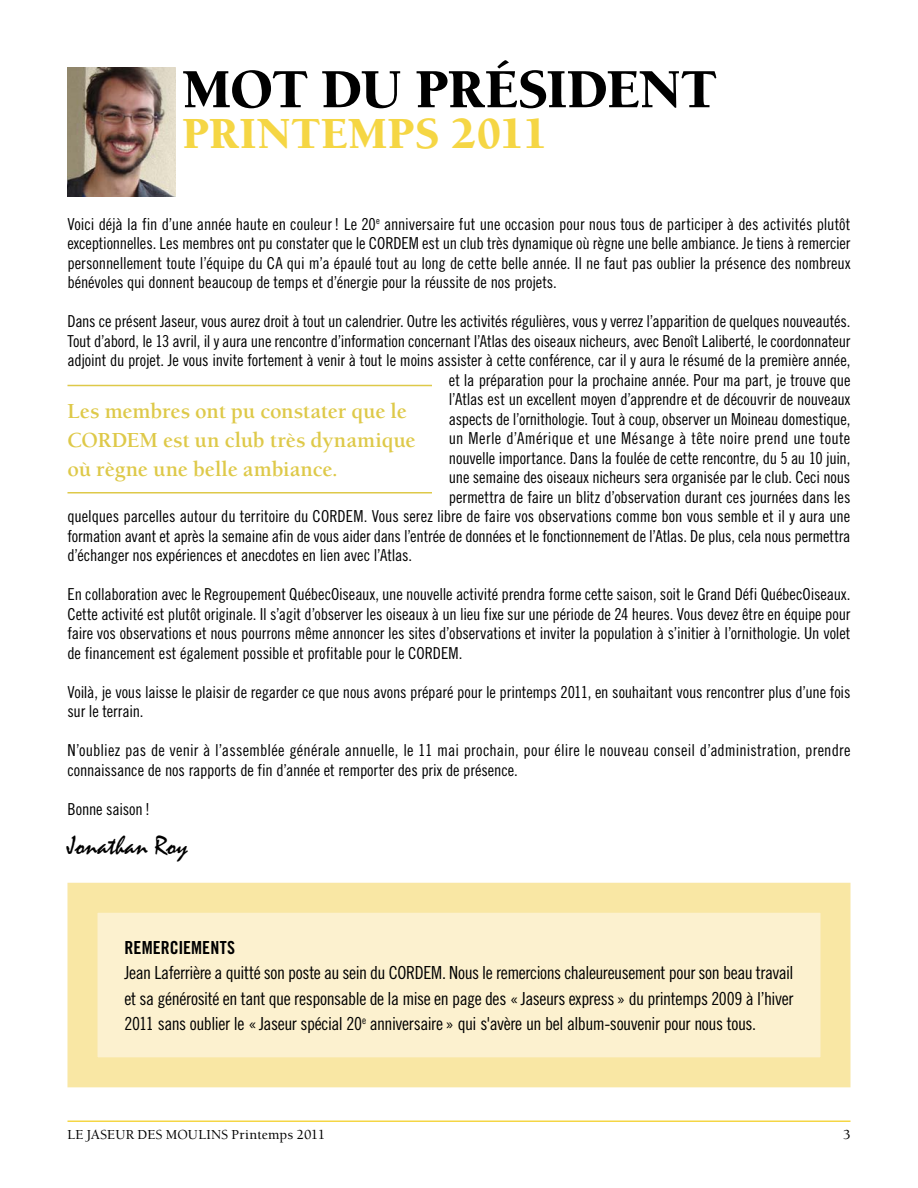
<style>
.page{position:relative;width:918px;height:1188px;background:#fff}
.page>*{position:absolute;margin:0;border:0;box-sizing:border-box;transform-origin:0 0}
.t1{font:900 54px "Berkeley Old Md ITC";letter-spacing:-.01em;color:#000}
.t2{font:900 43.5px "Berkeley Old Md ITC";letter-spacing:.02em;color:#f5d644}
.t3{font:27px "Mistral";color:#000}
.t4{font:700 21px/29.2px "Berkeley Old ITC";letter-spacing:-.005em;color:#dec949}
.t5{font:18px/25.5px "Trade Gothic Cond Eighteen";letter-spacing:-.02em;color:#000;text-align:justify}
.t6{font:18px "Trade Gothic Bold Cond Twenty";letter-spacing:.005em;color:#000}
.t7{font:16.5px/19.5px "Trade Gothic Cond Eighteen";letter-spacing:-.01em;color:#000;text-align:justify}
.t8{font:16.5px "Trade Gothic Cond Eighteen";letter-spacing:.015em;color:#000}
.t9{font:13.5px "Berkeley Old Md ITC";letter-spacing:.015em;color:#000}
</style>
<div class="page">
<div style="left:82px;top:898px;width:754px;height:174px;background:#fcf1cf"></div>
<div style="left:68px;top:883px;width:782px;height:204px;border:30px solid #f9e7a4"></div>
<hr style="left:68px;top:385px;width:364px;height:1px;background:#dec949">
<hr style="left:68px;top:492px;width:364px;height:2px;background:#dec949">
<hr style="left:68px;top:1120px;width:782px;height:2px;background:#f5d644">
<img style="left:68px;top:68px;width:108px;height:128px">
<h1 class="t1" style="left:183px;top:60px;width:535px">MOT DU PRÉSIDENT</h1>
<h2 class="t2" style="left:183px;top:110px;width:367px">PRINTEMPS 2011</h2>
<p class="t7" style="left:67px;top:214px;width:785px">Voici déjà la fin d’une année haute en couleur! Le 20<sup>e</sup> anniversaire fut une occasion pour nous tous de participer à des activités plutôt exceptionnelles. Les membres ont pu constater que le CORDEM est un club très dynamique où règne une belle ambiance. Je tiens à remercier personnellement toute l’équipe du CA qui m’a épaulé tout au long de cette belle année. Il ne faut pas oublier la présence des nombreux bénévoles qui donnent beaucoup de temps et d’énergie pour la réussite de nos projets.</p>
<p class="t7" style="left:67px;top:311px;width:784px">Dans ce présent Jaseur, vous aurez droit à tout un calendrier. Outre les activités régulières, vous y verrez l’apparition de quelques nouveautés.</p>
<p class="t7" style="left:67px;top:331px;width:784px">Tout d’abord, le 13 avril, il y aura une rencontre d’information concernant l’Atlas des oiseaux nicheurs, avec Benoît Laliberté, le coordonnateur</p>
<p class="t7" style="left:67px;top:350px;width:784px">adjoint du projet. Je vous invite fortement à venir à tout le moins assister à cette conférence, car il y aura le résumé de la première année,</p>
<p class="t7" style="left:449px;top:370px;width:403px">et la préparation pour la prochaine année. Pour ma part, je trouve que</p>
<p class="t7" style="left:449px;top:389px;width:403px">l’Atlas est un excellent moyen d’apprendre et de découvrir de nouveaux</p>
<p class="t7" style="left:449px;top:409px;width:403px">aspects de l’ornithologie. Tout à coup, observer un Moineau domestique,</p>
<p class="t8" style="left:449px;top:428px;width:403px">un Merle d’Amérique et une Mésange à tête noire prend une toute</p>
<p class="t7" style="left:449px;top:448px;width:403px">nouvelle importance. Dans la foulée de cette rencontre, du 5 au 10 juin,</p>
<p class="t7" style="left:449px;top:467px;width:403px">une semaine des oiseaux nicheurs sera organisée par le club. Ceci nous</p>
<p class="t7" style="left:449px;top:487px;width:403px">permettra de faire un blitz d’observation durant ces journées dans les</p>
<p class="t7" style="left:67px;top:506px;width:784px">quelques parcelles autour du territoire du CORDEM. Vous serez libre de faire vos observations comme bon vous semble et il y aura une</p>
<p class="t7" style="left:67px;top:526px;width:785px">formation avant et après la semaine afin de vous aider dans l’entrée de données et le fonctionnement de l’Atlas. De plus, cela nous permettra</p>
<p class="t7" style="left:67px;top:545px;width:346px">d’échanger nos expériences et anecdotes en lien avec l’Atlas.</p>
<p class="t7" style="left:67px;top:584px;width:785px">En collaboration avec le Regroupement QuébecOiseaux, une nouvelle activité prendra forme cette saison, soit le Grand Défi QuébecOiseaux.<br>Cette activité est plutôt originale. Il s’agit d’observer les oiseaux à un lieu fixe sur une période de 24 heures. Vous devez être en équipe pour faire vos observations et nous pourrons même annoncer les sites d’observations et inviter la population à s’initier à l’ornithologie. Un volet de financement est également possible et profitable pour le CORDEM.</p>
<p class="t7" style="left:67px;top:682px;width:784px">Voilà, je vous laisse le plaisir de regarder ce que nous avons préparé pour le printemps 2011, en souhaitant vous rencontrer plus d’une fois sur le terrain.</p>
<p class="t7" style="left:67px;top:740px;width:784px">N’oubliez pas de venir à l’assemblée générale annuelle, le 11 mai prochain, pour élire le nouveau conseil d’administration, prendre connaissance de nos rapports de fin d’année et remporter des prix de présence.</p>
<p class="t7" style="left:67px;top:799px;width:84px">Bonne saison !</p>
<h3 class="t3" style="left:68px;top:830px;width:122px">Jonathan Roy</h3>
<p class="t4" style="left:68px;top:396px;width:350px">Les membres ont pu constater que le<br>CORDEM est un club très dynamique où règne une belle ambiance.</p>
<p class="t6" style="left:124px;top:937px;width:112px">REMERCIEMENTS</p>
<p class="t5" style="left:124px;top:960px;width:274px">Jean Laferrière a quitté son poste au sein du cordem</p>
<p class="t5" style="left:124px;top:960px;width:670px;text-indent:318px">. Nous le remercions chaleureusement pour son beau travail et sa générosité en tant que responsable de la mise en page des «Jaseurs express» du printemps 2009 à l’hiver 2011 sans oublier le «Jaseur spécial 20<sup>e</sup> anniversaire» qui s'avère un bel album-souvenir pour nous tous.</p>
<p class="t9" style="left:68px;top:1127px;width:259px">LE JASEUR DES MOULINS PRINTEMPS 2011</p>
<p class="t9" style="left:843px;top:1127px;width:9px">3</p>
</div>
